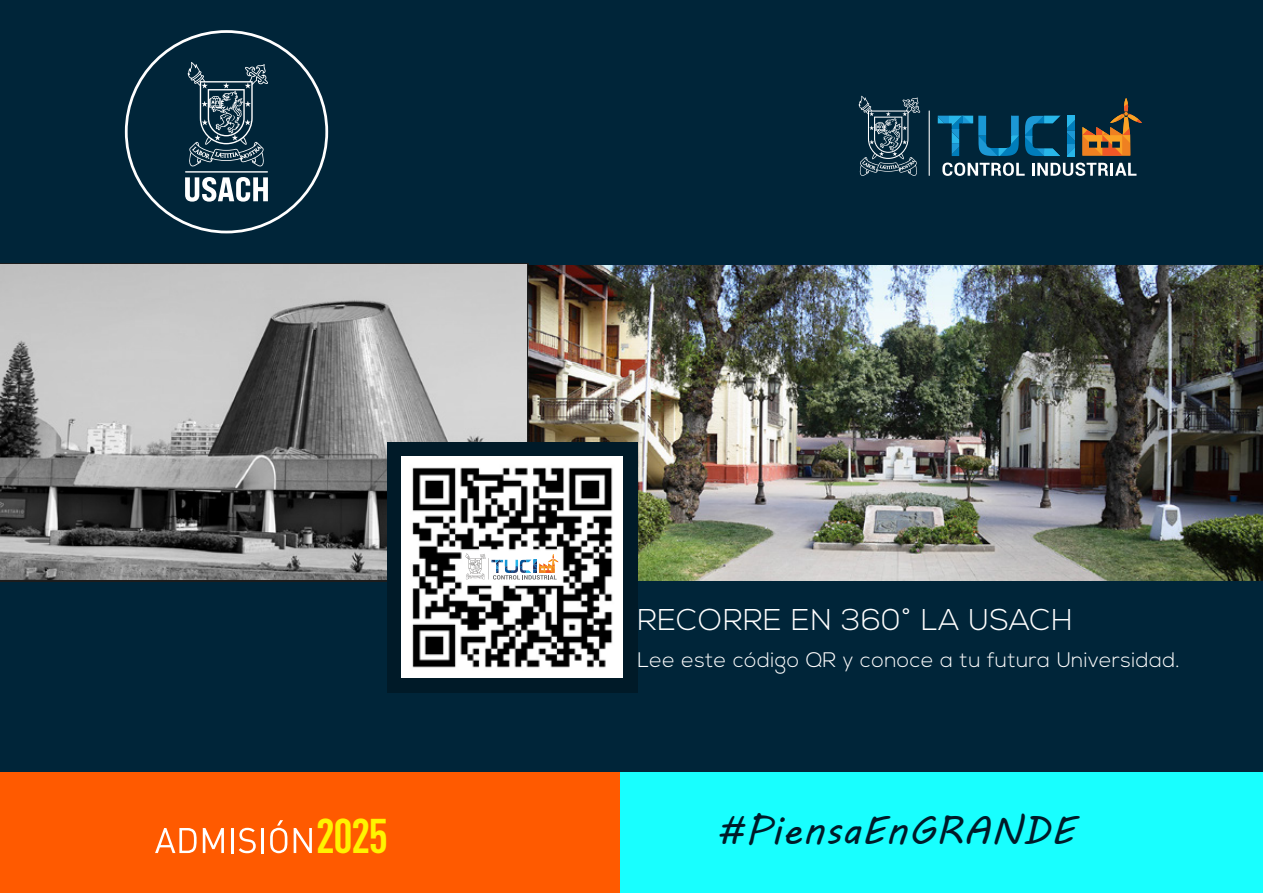
<style>
.page{position:relative;width:1263px;height:893px;background:#fff}
.page>*{position:absolute;margin:0;border:0;box-sizing:border-box;transform-origin:0 0}
.t1{font:700 48px "DIN Cond";color:#fff300}
.t2{font:39px "MV Boli";letter-spacing:.02em;color:#001a28}
.t3{font:300 30px "Nexa";letter-spacing:.02em;color:#fff}
.t4{font:300 21px "Nexa";letter-spacing:.02em;color:#fff}
</style>
<div class="page">
<div style="left:0;top:772px;width:622px;height:121px;background:#ff5a00"></div>
<div style="left:621px;top:697px;width:642px;height:196px;background:#18ffff"></div>
<div style="left:0;top:0;width:1263px;height:772px;background:#002539"></div>
<img style="left:528px;top:266px;width:735px;height:314px">
<svg style="left:0;top:263px;width:528px;height:319px;background:#969696"></svg>
<div style="left:387px;top:442px;width:250px;height:251px;background:#001a28"></div>
<img style="left:402px;top:457px;width:220px;height:221px">
<hr style="left:929px;top:110px;width:1px;height:66px;background:#fff">
<svg style="left:859px;top:96px;width:61px;height:80px"></svg>
<svg style="left:1082px;top:98px;width:60px;height:58px"></svg>
<svg style="left:942px;top:163px;width:83px;height:13px"></svg>
<svg style="left:1032px;top:163px;width:104px;height:13px"></svg>
<svg style="left:938px;top:116px;width:81px;height:40px"></svg>
<svg style="left:1025px;top:116px;width:35px;height:40px"></svg>
<svg style="left:1067px;top:116px;width:7px;height:40px"></svg>
<svg style="left:465px;top:579px;width:93px;height:4px"></svg>
<svg style="left:465px;top:553px;width:93px;height:26px;background:#d9dada"></svg>
<svg style="left:125px;top:30px;width:203px;height:203px"></svg>
<svg style="left:155px;top:828px;width:42px;height:25px"></svg>
<svg style="left:203px;top:828px;width:21px;height:25px"></svg>
<hr style="left:231px;top:828px;width:3px;height:25px;background:#fff">
<svg style="left:239px;top:828px;width:17px;height:25px"></svg>
<hr style="left:261px;top:828px;width:3px;height:25px;background:#fff">
<svg style="left:270px;top:820px;width:17px;height:33px"></svg>
<svg style="left:294px;top:828px;width:18px;height:25px"></svg>
<h1 class="t1" style="left:316px;top:807px;width:74px">2025</h1>
<h3 class="t3" style="left:637px;top:603px;width:437px">RECORRE EN 360° LA USACH</h3>
<p class="t4" style="left:637px;top:648px;width:544px">Lee este código QR y conoce a tu futura Universidad.</p>
<h2 class="t2" style="left:718px;top:804px;width:358px">#PiensaEnGRANDE</h2>
</div>
